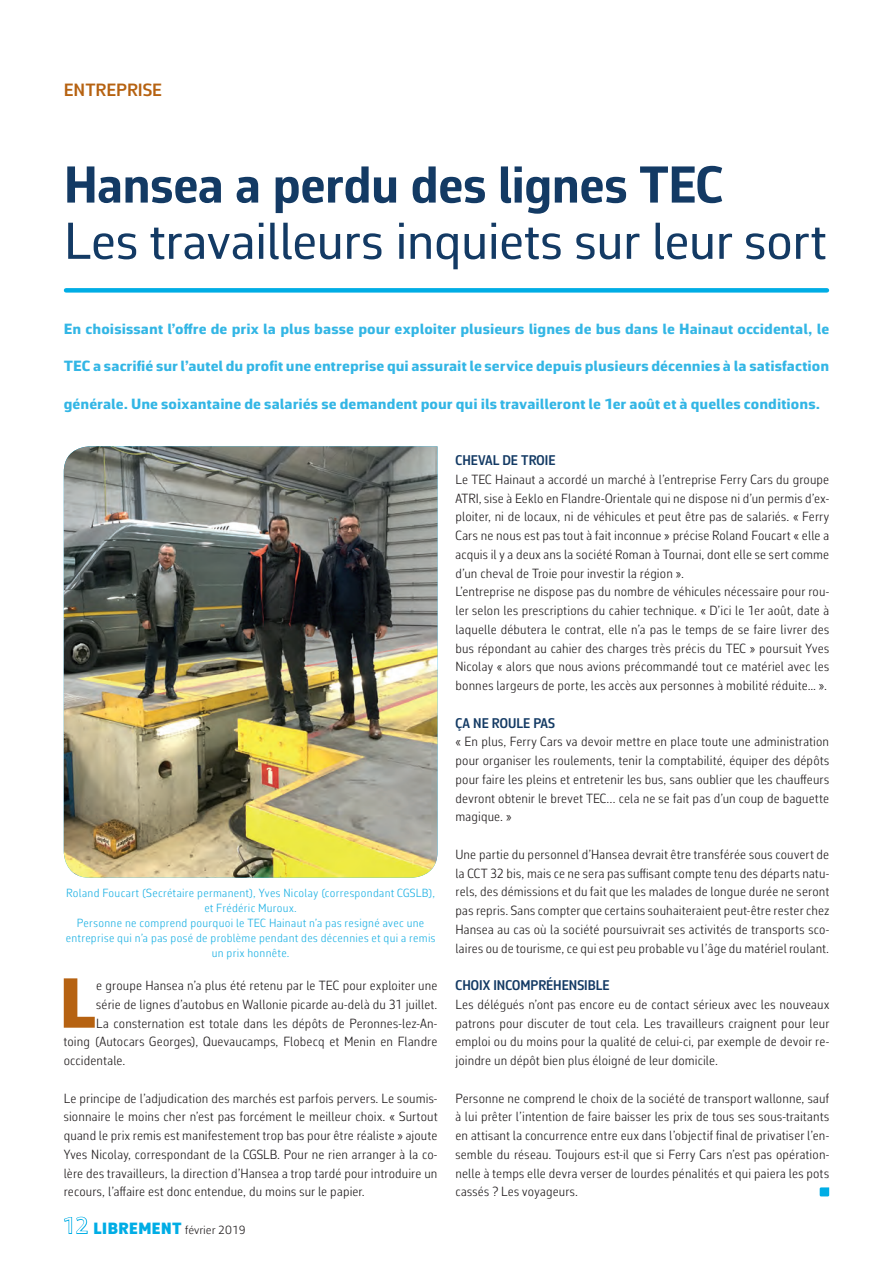
<style>
.page{position:relative;width:893px;height:1263px;background:#fff}
.page>*{position:absolute;margin:0;border:0;box-sizing:border-box;transform-origin:0 0}
.t1{font:900 71.7px "Corbeau Pro";color:#b66211}
.t2{font:52.5px "Corbeau Pro";letter-spacing:-.015em;color:#133a64}
.t3{font:700 52.5px "Corbeau Pro";letter-spacing:-.01em;color:#133a64}
.t4{font:600 18px "Corbeau Pro";color:#b66211}
.t5{font:800 15px "Corbeau Ext Pro";letter-spacing:.005em;color:#33b6e5}
.t6{font:600 14.25px "Corbeau Con Pro";color:#133a64}
.t7{font:300 13.5px/18.8px "Corbeau Con Pro";letter-spacing:.015em;color:#231f20;text-align:justify}
.t8{font:300 12px/15px "Corbeau Con Pro";letter-spacing:.025em;color:#21b2e4;text-align:center}
.t9{font:300 12px "Corbeau Pro";color:#231f20}
.s1{font-weight:400;font-size:22.5px;color:#fff}
.s2{font-weight:900;font-size:16.5px;color:#00ade5}
</style>
<div class="page">
<svg style="left:64px;top:1216px;width:24px;height:18px"></svg>
<svg style="left:820px;top:1187px;width:9px;height:9px"></svg>
<div style="left:66px;top:288px;width:761px;height:5px;background:#00ade5"></div>
<img style="left:64px;top:446px;width:373px;height:432px">
<h3 class="t4" style="left:64px;top:78px;width:100px">ENTREPRISE</h3>
<h2 class="t3" style="left:64px;top:149px;width:661px">Hansea a perdu des lignes TEC</h2>
<h2 class="t2" style="left:64px;top:206px;width:764px">Les travailleurs inquiets sur leur sort</h2>
<p class="t5" style="left:64px;top:319px;width:767px">En choisissant l’offre de prix la plus basse pour exploiter plusieurs lignes de bus dans le Hainaut occidental, le</p>
<p class="t5" style="left:64px;top:356px;width:767px">TEC a sacrifié sur l’autel du profit une entreprise qui assurait le service depuis plusieurs décennies à la satisfaction</p>
<p class="t5" style="left:64px;top:394px;width:758px">générale. Une soixantaine de salariés se demandent pour qui ils travailleront le 1er août et à quelles conditions.</p>
<p class="t8" style="left:66px;top:885px;width:371px">Roland Foucart (Secrétaire permanent), Yves Nicolay (correspondant CGSLB), et Frédéric Muroux.<br>Personne ne comprend pourquoi le TEC Hainaut n’a pas resigné avec une entreprise qui n’a pas posé de problème pendant des décennies et qui a remis un prix honnête.</p>
<h1 class="t1" style="left:60px;top:955px;width:38px">L</h1>
<p class="t7" style="left:96px;top:976px;width:343px">e groupe Hansea n’a plus été retenu par le TEC pour exploiter une</p>
<p class="t7" style="left:96px;top:995px;width:343px">série de lignes d’autobus en Wallonie picarde au-delà du 31 juillet.</p>
<p class="t7" style="left:96px;top:1013px;width:343px">La consternation est totale dans les dépôts de Peronnes-lez-An-</p>
<p class="t7" style="left:64px;top:1032px;width:375px">toing (Autocars Georges), Quevaucamps, Flobecq et Menin en Flandre</p>
<p class="t7" style="left:64px;top:1051px;width:63px">occidentale.</p>
<p class="t7" style="left:64px;top:1088px;width:375px">Le principe de l’adjudication des marchés est parfois pervers. Le soumis&shy;sionnaire le moins cher n’est pas forcément le meilleur choix. « Surtout quand le prix remis est manifestement trop bas pour être réaliste » ajoute Yves Nicolay, correspondant de la CGSLB. Pour ne rien arranger à la co&shy;lère des travailleurs, la direction d’Hansea a trop tardé pour introduire un recours, l’affaire est donc entendue, du moins sur le papier.</p>
<p class="t9" style="left:63px;top:1222px;width:184px"><span class="s1">12</span> <span class="s2">LIBREMENT</span> février 2019</p>
<p class="t6" style="left:455px;top:451px;width:101px">CHEVAL DE TROIE</p>
<p class="t7" style="left:455px;top:470px;width:375px;text-align:left">Le TEC Hainaut a accordé un marché à l’entreprise Ferry Cars du groupe ATRI, sise à Eeklo en Flandre-Orientale qui ne dispose ni d’un permis d’ex&shy;ploiter, ni de locaux, ni de véhicules et peut être pas de salariés. « Ferry Cars ne nous est pas tout à fait inconnue » précise Roland Foucart « elle a acquis il y a deux ans la société Roman à Tournai, dont elle se sert comme d’un cheval de Troie pour investir la région ».<br>L’entreprise ne dispose pas du nombre de véhicules nécessaire pour rou&shy;ler selon les prescriptions du cahier technique. « D’ici le 1er août, date à laquelle débutera le contrat, elle n’a pas le temps de se faire livrer des bus répondant au cahier des charges très précis du TEC » poursuit Yves Nicolay « alors que nous avions précommandé tout ce matériel avec les bonnes largeurs de porte, les accès aux personnes à mobilité réduite... ».</p>
<p class="t6" style="left:455px;top:713px;width:101px">ÇA NE ROULE PAS</p>
<p class="t7" style="left:455px;top:732px;width:375px">« En plus, Ferry Cars va devoir mettre en place toute une administration pour organiser les roulements, tenir la comptabilité, équiper des dépôts pour faire les pleins et entretenir les bus, sans oublier que les chauffeurs devront obtenir le brevet TEC… cela ne se fait pas d’un coup de baguette magique. »</p>
<p class="t7" style="left:455px;top:845px;width:375px">Une partie du personnel d’Hansea devrait être transférée sous couvert de la CCT 32 bis, mais ce ne sera pas suffisant compte tenu des départs natu&shy;rels, des démissions et du fait que les malades de longue durée ne seront pas repris. Sans compter que certains souhaiteraient peut-être rester chez Hansea au cas où la société poursuivrait ses activités de transports sco&shy;laires ou de tourisme, ce qui est peu probable vu l’âge du matériel roulant.</p>
<p class="t6" style="left:455px;top:976px;width:156px">CHOIX INCOMPRÉHENSIBLE</p>
<p class="t7" style="left:455px;top:995px;width:375px">Les délégués n’ont pas encore eu de contact sérieux avec les nouveaux patrons pour discuter de tout cela. Les travailleurs craignent pour leur emploi ou du moins pour la qualité de celui-ci, par exemple de devoir re&shy;joindre un dépôt bien plus éloigné de leur domicile.</p>
<p class="t7" style="left:455px;top:1088px;width:375px">Personne ne comprend le choix de la société de transport wallonne, sauf à lui prêter l’intention de faire baisser les prix de tous ses sous-traitants en attisant la concurrence entre eux dans l’objectif final de privatiser l’en&shy;semble du réseau. Toujours est-il que si Ferry Cars n’est pas opération&shy;nelle à temps elle devra verser de lourdes pénalités et qui paiera les pots cassés ? Les voyageurs.</p>
</div>
